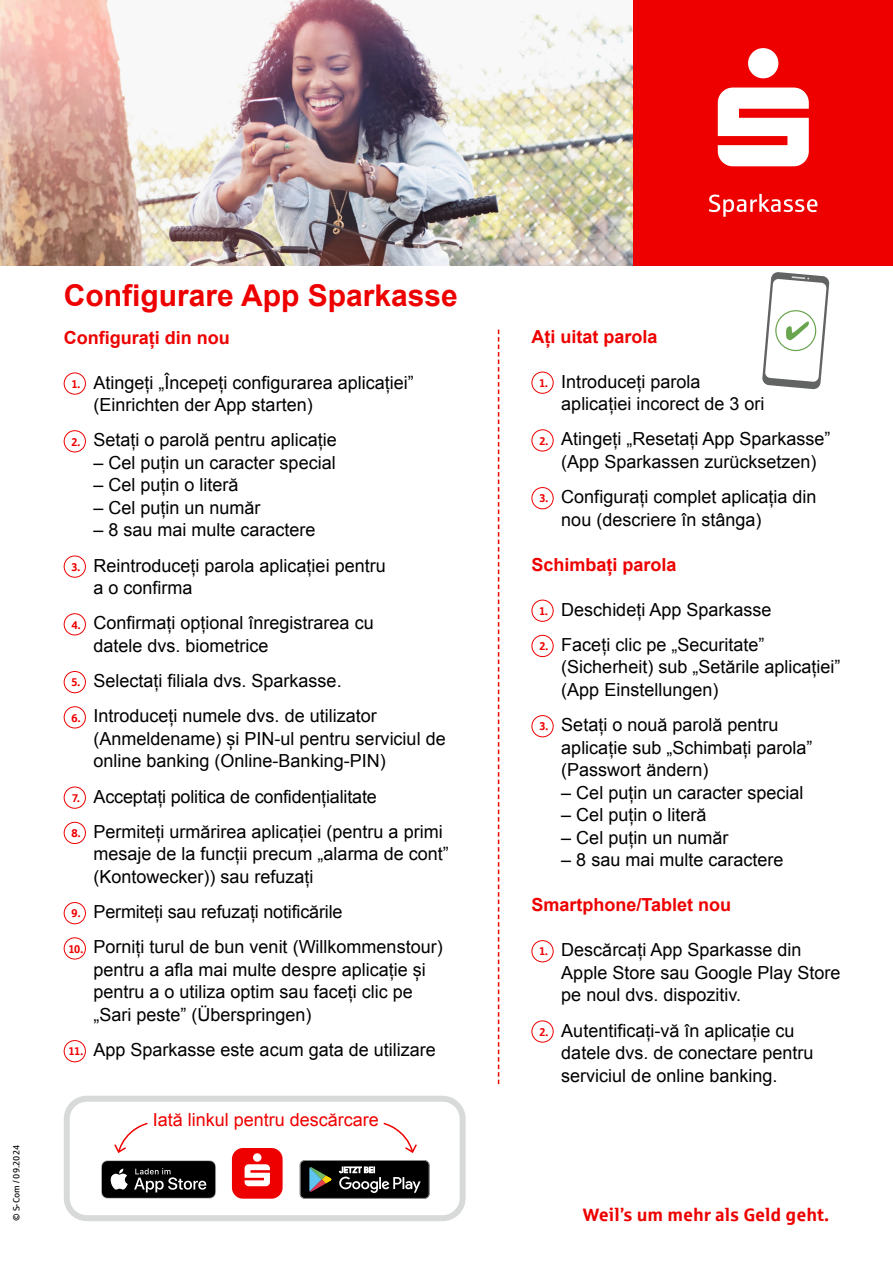
<style>
.page{position:relative;width:893px;height:1263px;background:#fff}
.page>*{position:absolute;margin:0;border:0;box-sizing:border-box;transform-origin:0 0}
.t1{font:700 30px "Arial";color:#e00}
.t2{font:18px/22.5px "Arial";color:#000}
.t3{font:700 18px "Arial";color:#e00}
.t4{font:18px "Arial";color:#e00}
.t5{font:700 18px "Sparkasse Rg";color:#e00}
.t6{font:9px "Sparkasse Rg";color:#000}
.s1{font-family:"Sparkasse Head";font-size:11.25px;color:#e00}
</style>
<div class="page">
<div style="left:64px;top:373px;width:22px;height:22px;border:1px solid #e00;border-radius:50%"></div>
<div style="left:64px;top:430px;width:22px;height:22px;border:1px solid #e00;border-radius:50%"></div>
<div style="left:64px;top:556px;width:22px;height:22px;border:1px solid #e00;border-radius:50%"></div>
<div style="left:64px;top:613px;width:22px;height:22px;border:1px solid #e00;border-radius:50%"></div>
<div style="left:64px;top:671px;width:22px;height:22px;border:1px solid #e00;border-radius:50%"></div>
<div style="left:64px;top:706px;width:22px;height:22px;border:1px solid #e00;border-radius:50%"></div>
<div style="left:64px;top:787px;width:22px;height:22px;border:1px solid #e00;border-radius:50%"></div>
<div style="left:64px;top:822px;width:22px;height:22px;border:1px solid #e00;border-radius:50%"></div>
<div style="left:64px;top:902px;width:22px;height:22px;border:1px solid #e00;border-radius:50%"></div>
<div style="left:64px;top:937px;width:22px;height:22px;border:1px solid #e00;border-radius:50%"></div>
<div style="left:64px;top:1040px;width:22px;height:22px;border:1px solid #e00;border-radius:50%"></div>
<div style="left:531px;top:372px;width:23px;height:22px;border:1px solid #e00;border-radius:50%"></div>
<div style="left:531px;top:429px;width:23px;height:22px;border:1px solid #e00;border-radius:50%"></div>
<div style="left:531px;top:487px;width:23px;height:22px;border:1px solid #e00;border-radius:50%"></div>
<div style="left:531px;top:600px;width:23px;height:22px;border:1px solid #e00;border-radius:50%"></div>
<div style="left:531px;top:635px;width:23px;height:22px;border:1px solid #e00;border-radius:50%"></div>
<div style="left:531px;top:715px;width:23px;height:22px;border:1px solid #e00;border-radius:50%"></div>
<div style="left:531px;top:940px;width:23px;height:22px;border:1px solid #e00;border-radius:50%"></div>
<div style="left:531px;top:1020px;width:23px;height:22px;border:1px solid #e00;border-radius:50%"></div>
<svg style="left:762px;top:272px;width:67px;height:117px"></svg>
<svg style="left:498px;top:330px;width:1px;height:754px"></svg>
<div style="left:64px;top:1096px;width:402px;height:125px;border:6px solid #d8dada;border-radius:20px"></div>
<svg style="left:114px;top:1122px;width:34px;height:31px"></svg>
<svg style="left:383px;top:1122px;width:34px;height:31px"></svg>
<div style="left:232px;top:1148px;width:51px;height:51px;background:#e00;border-radius:11px"></div>
<svg style="left:245px;top:1153px;width:25px;height:33px"></svg>
<svg style="left:300px;top:1160px;width:129px;height:39px;background:#2d2f2d"></svg>
<svg style="left:101px;top:1160px;width:115px;height:39px;background:#323232"></svg>
<img style="left:0;top:0;width:634px;height:266px">
<div style="left:634px;top:0;width:259px;height:266px;background:#e00"></div>
<svg style="left:709px;top:194px;width:108px;height:23px"></svg>
<svg style="left:718px;top:48px;width:91px;height:118px"></svg>
<p class="t6" style="left:11px;top:1221px;width:78px;rotate:-90deg">© S-Com / 09.2024</p>
<h1 class="t1" style="left:64px;top:276px;width:395px">Configurare App Sparkasse</h1>
<p class="t3" style="left:64px;top:325px;width:167px">Configurați din nou</p>
<p class="t2" style="left:94px;top:371px;width:322px;text-indent:-22px"><span class="s1">1.</span> Atingeți „Începeți configurarea aplicației” (Einrichten der App starten)</p>
<p class="t2" style="left:72px;top:429px;width:267px"><span class="s1">2.</span> Setați o parolă pentru aplicație</p>
<p class="t2" style="left:94px;top:451px;width:244px">– Cel puțin un caracter special</p>
<p class="t2" style="left:94px;top:474px;width:147px">– Cel puțin o literă</p>
<p class="t2" style="left:94px;top:496px;width:169px">– Cel puțin un număr</p>
<p class="t2" style="left:94px;top:519px;width:224px">– 8 sau mai multe caractere</p>
<p class="t2" style="left:94px;top:554px;width:294px;text-indent:-22px"><span class="s1">3.</span> Reintroduceți parola aplicației pentru a o confirma</p>
<p class="t2" style="left:94px;top:612px;width:282px;text-indent:-22px"><span class="s1">4.</span> Confirmați opțional înregistrarea cu datele dvs. biometrice</p>
<p class="t2" style="left:72px;top:670px;width:272px"><span class="s1">5.</span> Selectați filiala dvs. Sparkasse.</p>
<p class="t2" style="left:94px;top:705px;width:354px;text-indent:-22px"><span class="s1">6.</span> Introduceți numele dvs. de utilizator (Anmeldename) și PIN-ul pentru serviciul de online banking (Online-Banking-PIN)</p>
<p class="t2" style="left:72px;top:785px;width:306px"><span class="s1">7.</span> Acceptați politica de confidențialitate</p>
<p class="t2" style="left:94px;top:820px;width:357px;text-indent:-22px"><span class="s1">8.</span> Permiteți urmărirea aplicației (pentru a primi mesaje de la funcții precum „alarma de cont” (Kontowecker)) sau refuzați</p>
<p class="t2" style="left:72px;top:901px;width:272px"><span class="s1">9.</span> Permiteți sau refuzați notificările</p>
<p class="t2" style="left:94px;top:936px;width:351px;text-indent:-25px"><span class="s1">10.</span> Porniți turul de bun venit (Willkommenstour) pentru a afla mai multe despre aplicație și pentru a o utiliza optim sau faceți clic pe „Sari peste” (Überspringen)</p>
<p class="t2" style="left:69px;top:1039px;width:368px"><span class="s1">11.</span> App Sparkasse este acum gata de utilizare</p>
<p class="t4" style="left:153px;top:1108px;width:228px">Iată linkul pentru descărcare</p>
<p class="t3" style="left:532px;top:324px;width:128px">Ați uitat parola</p>
<p class="t2" style="left:561px;top:370px;width:205px;text-indent:-22px"><span class="s1">1.</span> Introduceți parola aplicației incorect de 3 ori</p>
<p class="t2" style="left:539px;top:428px;width:293px;text-align:center"><span class="s1">2.</span> Atingeți „Resetați App Sparkasse” (App Sparkassen zurücksetzen)</p>
<p class="t2" style="left:561px;top:486px;width:257px;text-indent:-22px"><span class="s1">3.</span> Configurați complet aplicația din nou (descriere în stânga)</p>
<p class="t3" style="left:531px;top:552px;width:147px">Schimbați parola</p>
<p class="t2" style="left:539px;top:598px;width:233px"><span class="s1">1.</span> Deschideți App Sparkasse</p>
<p class="t2" style="left:561px;top:634px;width:281px;text-indent:-22px"><span class="s1">2.</span> Faceți clic pe „Securitate” (Sicherheit) sub „Setările aplicației” (App Einstellungen)</p>
<p class="t2" style="left:561px;top:714px;width:253px;text-indent:-22px"><span class="s1">3.</span> Setați o nouă parolă pentru aplicație sub „Schimbați parola” (Passwort ändern)</p>
<p class="t2" style="left:561px;top:781px;width:244px">– Cel puțin un caracter special</p>
<p class="t2" style="left:561px;top:804px;width:147px">– Cel puțin o literă</p>
<p class="t2" style="left:561px;top:826px;width:169px">– Cel puțin un număr</p>
<p class="t2" style="left:561px;top:849px;width:224px">– 8 sau mai multe caractere</p>
<p class="t3" style="left:531px;top:893px;width:201px">Smartphone/Tablet nou</p>
<p class="t2" style="left:561px;top:939px;width:281px;text-indent:-22px"><span class="s1">1.</span> Descărcați App Sparkasse din<br>Apple Store sau Google Play Store pe noul dvs. dispozitiv.</p>
<p class="t2" style="left:561px;top:1019px;width:254px;text-indent:-22px"><span class="s1">2.</span> Autentificați-vă în aplicație cu datele dvs. de conectare pentru serviciul de online banking.</p>
<p class="t5" style="left:583px;top:1203px;width:248px">Weil’s um mehr als Geld geht.</p>
</div>
